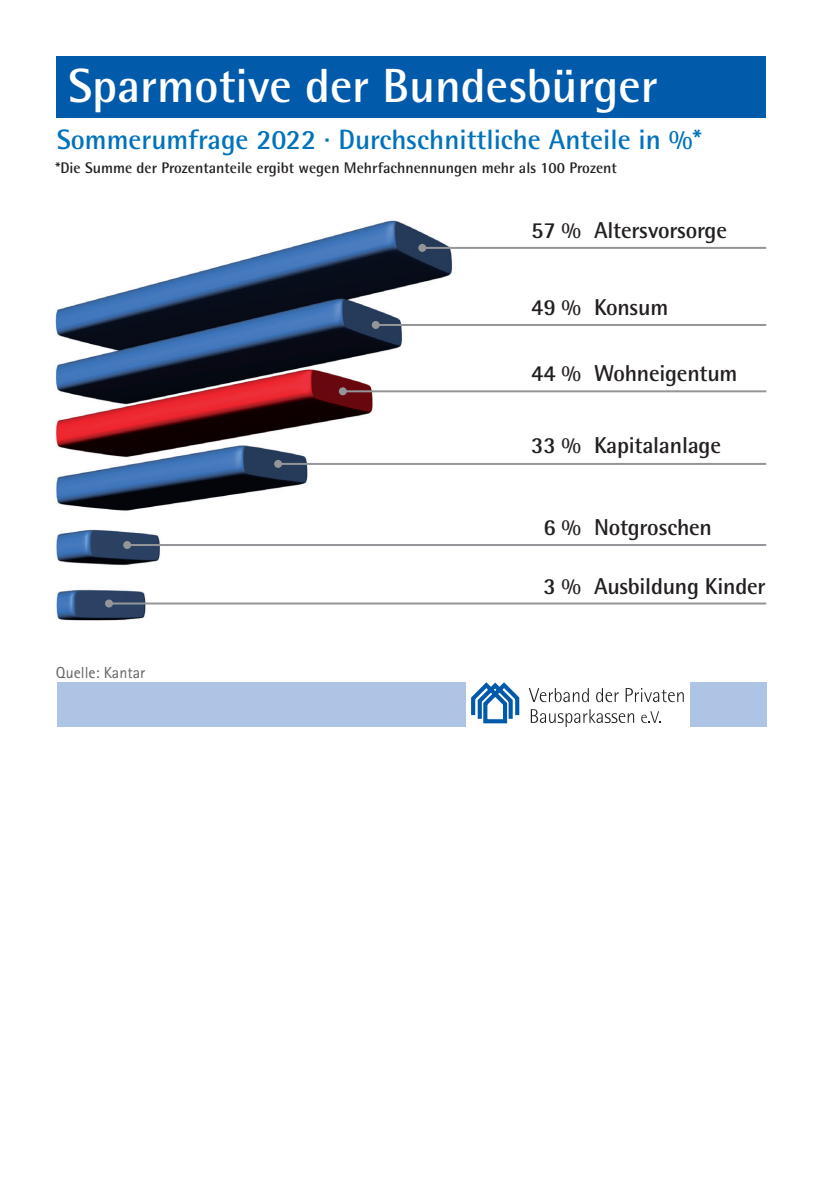
<style>
.page{position:relative;width:823px;height:1191px;background:#fff}
.page>*{position:absolute;margin:0;border:0;box-sizing:border-box;transform-origin:0 0}
.t1{font:700 48px "Rotis Semi Sans";color:#fff}
.t2{font:700 28px "Rotis Semi Sans";color:#0072bc}
.t3{font:700 23px "Rotis Semi Sans";letter-spacing:-.01em;color:#231f20}
.t4{font:16px "Rotis Sans Serif";color:#636366}
.t5{font:700 15.4px "Rotis Semi Sans";color:#231f20}
</style>
<div class="page">
<div style="left:57px;top:57px;width:708px;height:61px;background:#015aaa"></div>
<div style="left:57px;top:682px;width:408px;height:45px;background:#adc4e5"></div>
<div style="left:689px;top:682px;width:76px;height:45px;background:#adc4e5"></div>
<svg style="left:471px;top:682px;width:49px;height:42px"></svg>
<svg style="left:528px;top:688px;width:60px;height:14px"></svg>
<svg style="left:596px;top:688px;width:22px;height:14px"></svg>
<svg style="left:625px;top:688px;width:58px;height:14px"></svg>
<svg style="left:530px;top:709px;width:103px;height:18px"></svg>
<svg style="left:641px;top:711px;width:19px;height:12px"></svg>
<img style="left:55px;top:220px;width:397px;height:400px">
<hr style="left:422px;top:247px;width:343px;height:2px;background:#939598">
<div style="left:418px;top:244px;width:8px;height:8px;background:#939598;border-radius:50%"></div>
<hr style="left:375px;top:324px;width:390px;height:2px;background:#939598">
<div style="left:371px;top:321px;width:8px;height:8px;background:#939598;border-radius:50%"></div>
<hr style="left:342px;top:390px;width:423px;height:2px;background:#939598">
<div style="left:338px;top:387px;width:8px;height:8px;background:#939598;border-radius:50%"></div>
<hr style="left:278px;top:463px;width:487px;height:2px;background:#939598">
<div style="left:274px;top:460px;width:8px;height:8px;background:#939598;border-radius:50%"></div>
<hr style="left:127px;top:544px;width:638px;height:2px;background:#939598">
<div style="left:123px;top:541px;width:8px;height:8px;background:#939598;border-radius:50%"></div>
<hr style="left:109px;top:602px;width:656px;height:2px;background:#939598">
<div style="left:105px;top:599px;width:8px;height:8px;background:#939598;border-radius:50%"></div>
<h1 class="t1" style="left:68px;top:56px;width:590px">Sparmotive der Bundesbürger</h1>
<p class="t2" style="left:57px;top:122px;width:646px">Sommerumfrage 2022 · Durchschnittliche Anteile in %*</p>
<p class="t5" style="left:56px;top:158px;width:562px">*Die Summe der Prozentanteile ergibt wegen Mehrfachnennungen mehr als 100 Prozent</p>
<p class="t3" style="left:531px;top:216px;width:197px">57 % Altersvorsorge</p>
<p class="t3" style="left:531px;top:293px;width:139px">49 % Konsum</p>
<p class="t3" style="left:531px;top:359px;width:208px">44 % Wohneigentum</p>
<p class="t3" style="left:531px;top:431px;width:191px">33 % Kapitalanlage</p>
<p class="t4" style="left:56px;top:663px;width:91px">Quelle: Kantar</p>
<p class="t3" style="left:543px;top:513px;width:170px">6 % Notgroschen</p>
<p class="t3" style="left:543px;top:572px;width:223px">3 % Ausbildung Kinder</p>
</div>
